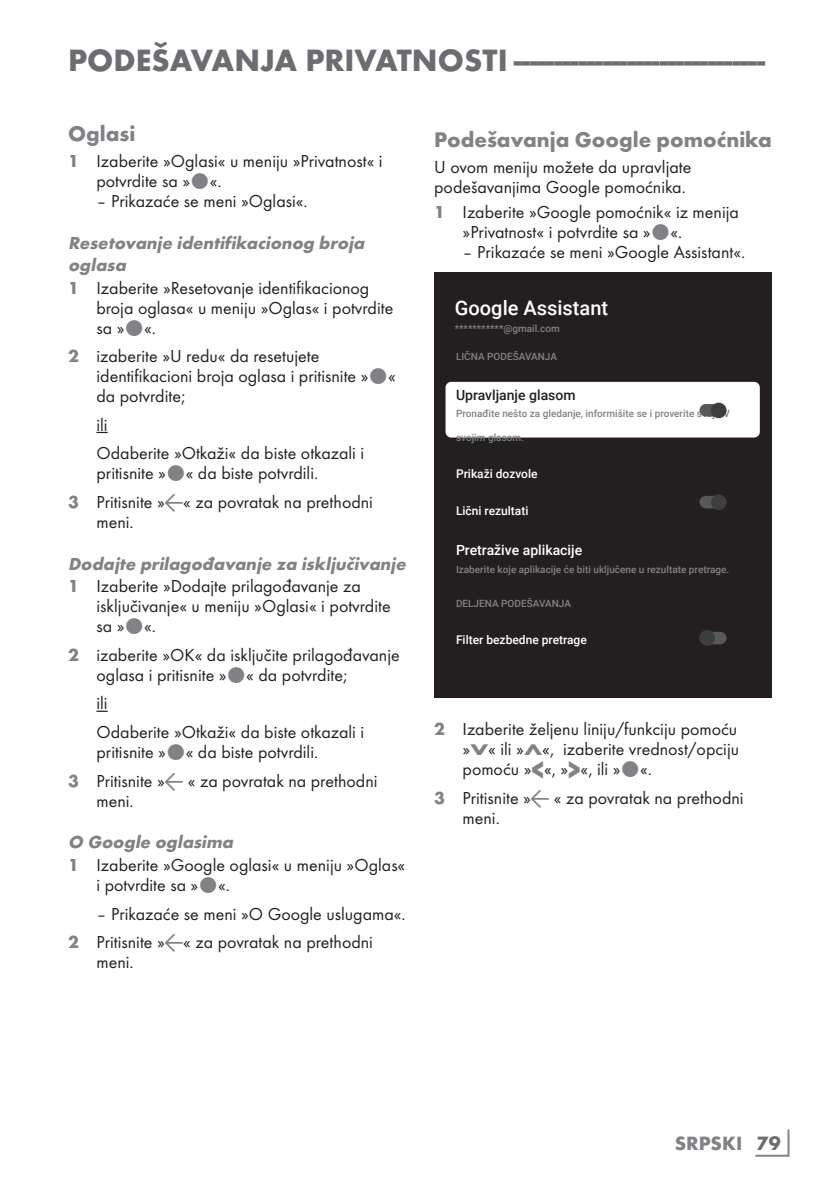
<style>
.page{position:relative;width:840px;height:1191px;background:#fff}
.page>*{position:absolute;margin:0;border:0;box-sizing:border-box;transform-origin:0 0}
.t1{font:700 32px "Futura TOT";color:#6c6d70}
.t2{font:700 22px "Futura TOT";color:#808285}
.t3{font:500 20px "Roboto";color:#fff}
.t4{font:700 20px "Futura TOT";color:#808285}
.t5{font:18px/20px "Futura TOT Boo";color:#231f20}
.t6{font:italic 700 18px/22px "Futura TOT";color:#808285}
.t7{font:500 14px "Roboto";color:#fff}
.t8{font:500 14px "Roboto";color:#231f20}
.t9{font:500 12px "Roboto";color:#fff}
.t10{font:500 10px "Roboto";color:#808285}
.s1{font-family:"Futura TOT";font-weight:700;color:#808285}
.s2{font-family:"Arcelik TS9 Android";font-size:20px;color:#808285}
.s3{font-family:"Futura TOT";font-weight:700;font-size:16px;color:#808285}
.s4{font-family:"Futura TOT";font-weight:700;font-size:27.2px;color:#808285}
.s5{color:#6c6d70}
</style>
<div class="page">
<hr style="left:787px;top:1129px;width:2px;height:27px;background:#808285">
<hr style="left:755px;top:1154px;width:33px;height:2px;background:#808285">
<svg style="left:96px;top:432px;width:12px;height:1px"></svg>
<svg style="left:96px;top:710px;width:12px;height:2px"></svg>
<div style="left:434px;top:272px;width:337px;height:425px;background:#231f20"></div>
<div style="left:445px;top:382px;width:314px;height:55px;background:#fff;border-radius:6px"></div>
<div style="left:699px;top:404px;width:27px;height:12px;background:#57585a;border-radius:6px"></div>
<div style="left:710px;top:403px;width:16px;height:15px;background:#3e3e3f;border-radius:50%"></div>
<div style="left:699px;top:496px;width:27px;height:12px;background:#57585a;border-radius:6px"></div>
<div style="left:710px;top:494px;width:16px;height:16px;background:#3e3e3f;border-radius:50%"></div>
<div style="left:699px;top:632px;width:27px;height:12px;background:#57585a;border-radius:6px"></div>
<div style="left:699px;top:630px;width:15px;height:15px;background:#3e3e3f;border-radius:50%"></div>
<h1 class="t1" style="left:68px;top:40px;width:698px">PODEŠAVANJA PRIVATNOSTI--------------------------------</h1>
<p class="t2" style="left:68px;top:120px;width:69px">Oglasi</p>
<p class="t5" style="left:96px;top:151px;width:287px;text-indent:-28px"><span class="s1">1</span> Izaberite »Oglasi« u meniju »Privatnost« i potvrdite sa » «.</p>
<p class="t5" style="left:96px;top:191px;width:212px">– Prikazaće se meni »Oglasi«.</p>
<p class="t6" style="left:68px;top:231px;width:301px">Resetovanje identifikacionog broja oglasa</p>
<p class="t5" style="left:96px;top:277px;width:298px;text-indent:-28px"><span class="s1">1</span> Izaberite »Resetovanje identifikacionog broja oglasa« u meniju »Oglas« i potvrdite sa » «.</p>
<p class="t5" style="left:96px;top:346px;width:301px;text-indent:-28px"><span class="s1">2</span> izaberite »U redu« da resetujete identifikacioni broja oglasa i pritisnite » « da potvrdite;</p>
<p class="t5" style="left:96px;top:410px;width:269px;line-height:28.6px">ili<br>Odaberite »Otkaži« da biste otkazali i</p>
<p class="t5" style="left:68px;top:459px;width:306px;line-height:28.6px;text-indent:28px">pritisnite » « da biste potvrdili.<br><span class="s1">3</span> Pritisnite »<span class="s2">A</span>« za povratak na prethodni</p>
<p class="t5" style="left:96px;top:511px;width:39px">meni.</p>
<p class="t6" style="left:68px;top:552px;width:343px">Dodajte prilagođavanje za isključivanje</p>
<p class="t5" style="left:96px;top:576px;width:295px;text-indent:-28px"><span class="s1">1</span> Izaberite »Dodajte prilagođavanje za isključivanje« u meniju »Oglasi« i potvrdite sa » «.</p>
<p class="t5" style="left:96px;top:645px;width:305px;text-indent:-28px"><span class="s1">2</span> izaberite »OK« da isključite prilagođavanje oglasa i pritisnite » « da potvrdite;</p>
<p class="t5" style="left:96px;top:689px;width:269px;line-height:28.6px">ili<br>Odaberite »Otkaži« da biste otkazali i</p>
<p class="t5" style="left:68px;top:737px;width:311px;line-height:28.6px;text-indent:28px">pritisnite » « da biste potvrdili.<br><span class="s1">3</span> Pritisnite »<span class="s2">A</span> « za povratak na prethodni</p>
<p class="t5" style="left:96px;top:790px;width:39px">meni.</p>
<p class="t6" style="left:68px;top:831px;width:170px">O Google oglasima</p>
<p class="t5" style="left:96px;top:855px;width:310px;text-indent:-28px"><span class="s1">1</span> Izaberite »Google oglasi« u meniju »Oglas« i potvrdite sa » «.</p>
<p class="t5" style="left:68px;top:899px;width:339px;line-height:28.4px;text-indent:28px">– Prikazaće se meni »O Google uslugama«.<br><span class="s1">2</span> Pritisnite »<span class="s2">A</span>« za povratak na prethodni</p>
<p class="t5" style="left:96px;top:952px;width:39px">meni.</p>
<p class="t2" style="left:434px;top:126px;width:339px">Podešavanja Google pomoćnika</p>
<p class="t5" style="left:434px;top:156px;width:258px">U ovom meniju možete da upravljate podešavanjima Google pomoćnika.</p>
<p class="t5" style="left:462px;top:202px;width:278px;text-indent:-28px"><span class="s1">1</span> Izaberite »Google pomoćnik« iz menija »Privatnost« i potvrdite sa » «.</p>
<p class="t5" style="left:462px;top:242px;width:284px">– Prikazaće se meni »Google Assistant«.</p>
<p class="t3" style="left:454px;top:294px;width:155px">Google Assistant</p>
<p class="t10" style="left:456px;top:349px;width:102px">LIČNA PODEŠAVANJA</p>
<p class="t8" style="left:456px;top:385px;width:121px">Upravljanje glasom</p>
<p class="t10" style="left:456px;top:407px;width:275px">Pronađite nešto za gledanje, informišite se i proverite svoj TV</p>
<p class="t10" style="left:456px;top:431px;width:69px">svojim glasom.</p>
<p class="t9" style="left:456px;top:465px;width:83px">Prikaži dozvole</p>
<p class="t9" style="left:456px;top:503px;width:74px">Lični rezultati</p>
<p class="t7" style="left:456px;top:540px;width:128px">Pretražive aplikacije</p>
<p class="t10" style="left:456px;top:562px;width:275px">Izaberite koje aplikacije će biti uključene u rezultate pretrage.</p>
<p class="t10" style="left:456px;top:597px;width:116px">DELJENA PODEŠAVANJA</p>
<p class="t9" style="left:456px;top:631px;width:132px">Filter bezbedne pretrage</p>
<p class="t10" style="left:454px;top:322px;width:106px">***********@gmail.com</p>
<p class="t5" style="left:462px;top:719px;width:278px;text-align:justify;text-indent:-28px"><span class="s1">2</span> Izaberite željenu liniju/funkciju pomoću »<span class="s3">V</span>« ili »<span class="s3">Λ</span>«, izaberite vrednost/opciju pomoću »<span class="s4">&lt;</span>«, »<span class="s4">&gt;</span>«, ili » «.</p>
<p class="t5" style="left:462px;top:788px;width:282px;text-indent:-28px"><span class="s1">3</span> Pritisnite »<span class="s2">A</span> « za povratak na prethodni meni.</p>
<p class="t4" style="left:674px;top:1131px;width:107px">SRPSKI <span class="s5">79</span></p>
</div>
